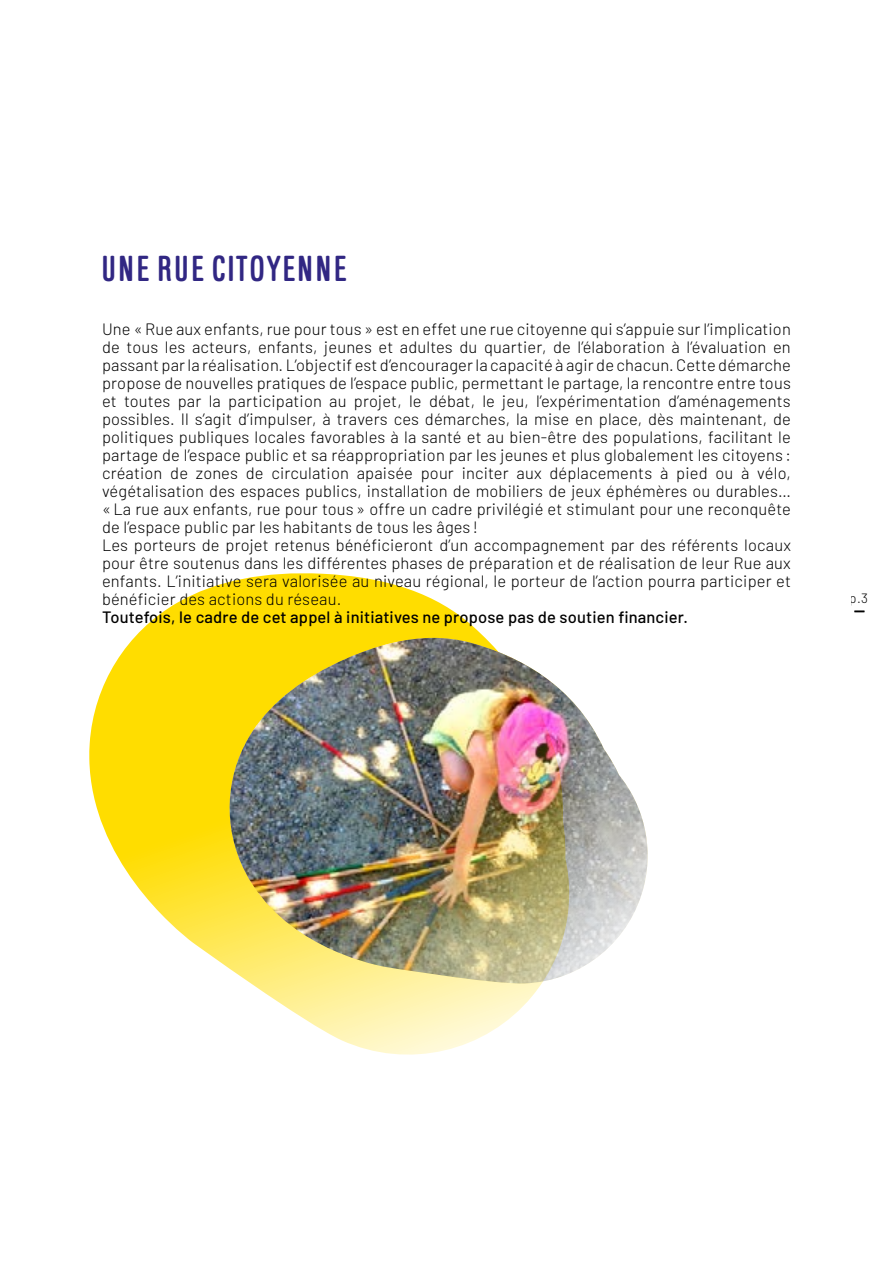
<style>
.page{position:relative;width:893px;height:1263px;background:#fff}
.page>*{position:absolute;margin:0;border:0;box-sizing:border-box;transform-origin:0 0}
.t1{font:condensed 48px "Rues";letter-spacing:.045em;color:#312783}
.t2{font:300 16.5px/18px "Barlow";letter-spacing:.01em;color:#000}
.t3{font:500 16.5px "Barlow";letter-spacing:.01em;color:#000}
.t4{font:300 13.5px "Barlow";color:#000}
</style>
<div class="page">
<svg style="left:89px;top:573px;width:452px;height:482px"></svg>
<svg style="left:854px;top:610px;width:11px;height:2px"></svg>
<img style="left:222px;top:638px;width:426px;height:346px">
<h1 class="t1" style="left:102px;top:250px;width:247px">UNE RUE CITOYENNE</h1>
<p class="t2" style="left:102px;top:319px;width:690px">Une «Rue aux enfants, rue pour tous » est en effet une rue citoyenne qui s’appuie sur l’implication de tous les acteurs, enfants, jeunes et adultes du quartier, de l’élaboration à l’évaluation en passant par la réalisation. L’objectif est d’encourager la capacité à agir de chacun. Cette démarche propose de nouvelles pratiques de l’espace public, permettant le partage, la rencontre entre tous et toutes par la participation au projet, le débat, le jeu, l’expérimentation d’aménagements possibles. Il s’agit d’impulser, à travers ces démarches, la mise en place, dès maintenant, de politiques publiques locales favorables à la santé et au bien-être des populations, facilitant le partage de l’espace public et sa réappropriation par les jeunes et plus globalement les citoyens : création de zones de circulation apaisée pour inciter aux déplacements à pied ou à vélo, végétalisation des espaces publics, installation de mobiliers de jeux éphémères ou durables… « La rue aux enfants, rue pour tous » offre un cadre privilégié et stimulant pour une reconquête de l’espace public par les habitants de tous les âges !<br>Les porteurs de projet retenus bénéficieront d’un accompagnement par des référents locaux pour être soutenus dans les différentes phases de préparation et de réalisation de leur Rue aux enfants. L’initiative sera valorisée au niveau régional, le porteur de l’action pourra participer et bénéficier des actions du réseau.</p>
<p class="t3" style="left:102px;top:605px;width:587px">Toutefois, le cadre de cet appel à initiatives ne propose pas de soutien financier.</p>
<p class="t4" style="left:850px;top:589px;width:19px">p.3</p>
</div>
